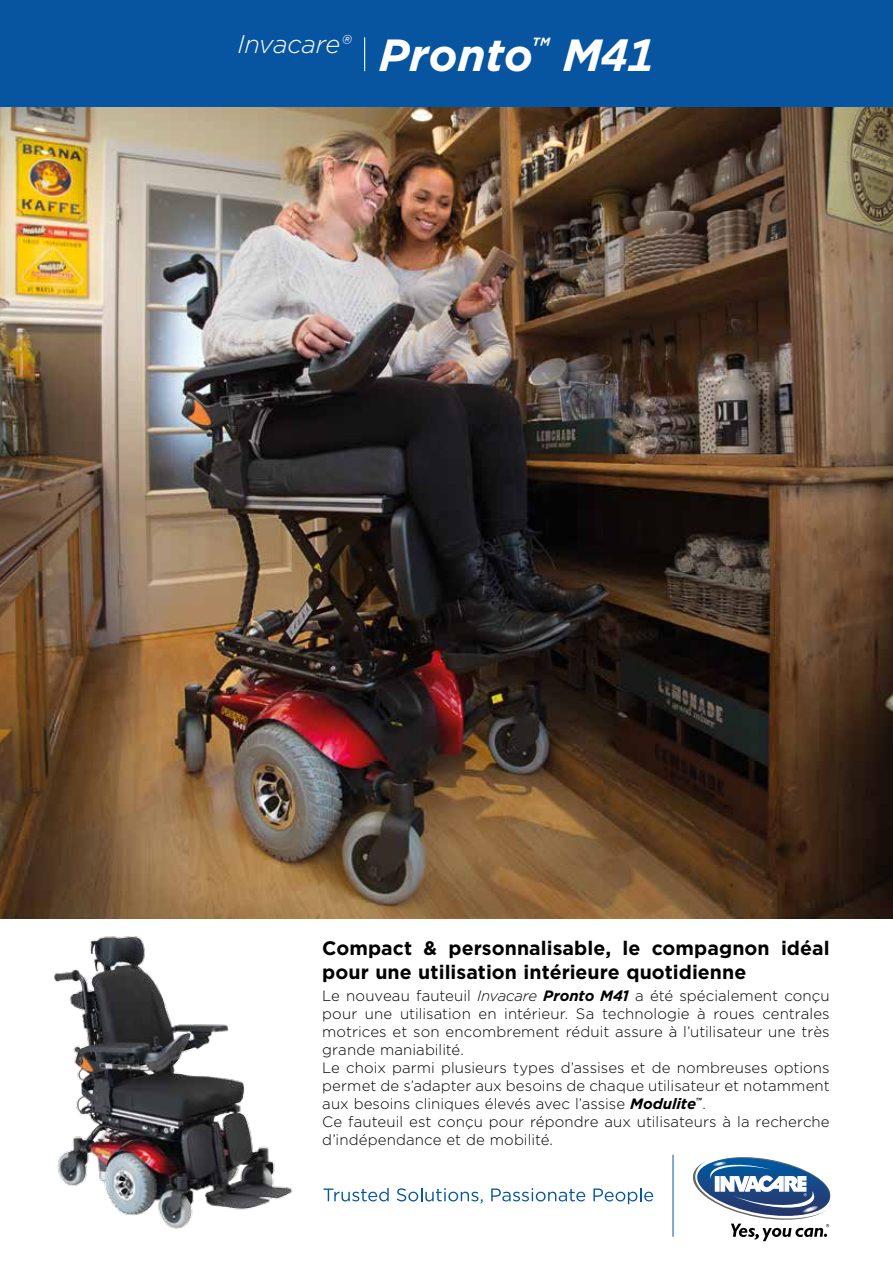
<style>
.page{position:relative;width:893px;height:1263px;background:#fff}
.page>*{position:absolute;margin:0;border:0;box-sizing:border-box;transform-origin:0 0}
.t1{font:italic 300 25.5px "Gotham";letter-spacing:-.01em;color:#fff}
.t2{font:700 19.5px/23.4px "Gotham";letter-spacing:.005em;color:#000}
.t3{font:300 15px/18px "Gotham";letter-spacing:.005em;color:#000}
.s1{font-weight:700;font-size:45px}
.s2{font-weight:700;font-size:26.25px}
.s3{font-style:italic}
.s4{font-weight:700;font-style:italic}
</style>
<div class="page">
<img style="left:15px;top:918px;width:295px;height:311px">
<img style="left:0;top:106px;width:893px;height:812px">
<div style="left:0;top:0;width:893px;height:106px;background:#0755a0"></div>
<hr style="left:364px;top:37px;width:1px;height:34px;background:#fff">
<hr style="left:673px;top:1155px;width:1px;height:82px;background:#0755a0">
<svg style="left:323px;top:1188px;width:66px;height:13px"></svg>
<svg style="left:397px;top:1188px;width:86px;height:15px"></svg>
<svg style="left:491px;top:1188px;width:94px;height:13px"></svg>
<svg style="left:593px;top:1188px;width:60px;height:16px"></svg>
<svg style="left:693px;top:1157px;width:138px;height:84px"></svg>
<h1 class="t1" style="left:237px;top:28px;width:419px">Invacare® <span class="s1">Pronto</span><span class="s2">™</span> <span class="s1">M41</span></h1>
<h2 class="t2" style="left:322px;top:937px;width:509px">Compact &amp; personnalisable, le compagnon idéal pour une utilisation intérieure quotidienne</h2>
<p class="t3" style="left:322px;top:986px;width:509px">Le nouveau fauteuil <span class="s3">Invacare</span> <span class="s4">Pronto M41</span> a été spécialement conçu pour une utilisation en intérieur. Sa technologie à roues centrales motrices et son encombrement réduit assure à l’utilisateur une très grande maniabilité.<br>Le choix parmi plusieurs types d’assises et de nombreuses options permet de s’adapter aux besoins de chaque utilisateur et notamment aux besoins cliniques élevés avec l’assise <span class="s4">Modulite</span><sup>™</sup>.<br>Ce fauteuil est conçu pour répondre aux utilisateurs à la recherche d’indépendance et de mobilité.</p>
</div>
